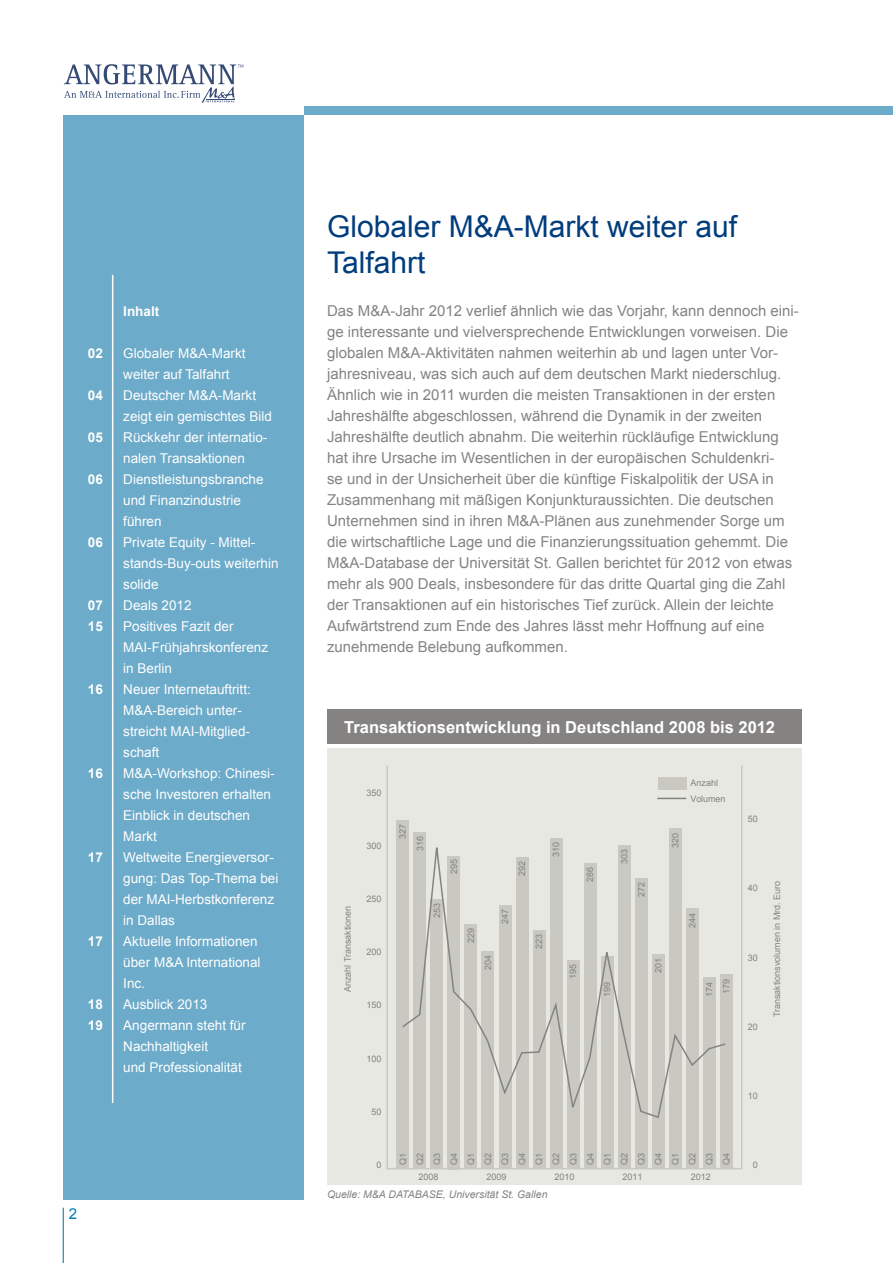
<style>
.page{position:relative;width:893px;height:1263px;background:#fff}
.page>*{position:absolute;margin:0;border:0;box-sizing:border-box;transform-origin:0 0}
.t1{font:30px/36px "Arial";color:#003d7d}
.t2{font:700 16.5px "Arial";color:#fff}
.t3{font:15px/21px "Arial";color:#858383}
.t4{font:15px "Arial";color:#007ab5}
.t5{font:13.5px/21px "Arial";color:#fff}
.t6{font:700 13.5px/21px "Arial";color:#fff}
.t7{font:italic 10.5px "Arial";color:#858282}
.t8{font:9px/17px "Arial";color:#858282;text-align:justify}
</style>
<div class="page">
<div style="left:64px;top:115px;width:240px;height:1084px;background:#6cabc9"></div>
<svg style="left:64px;top:64px;width:179px;height:39px"></svg>
<div style="left:304px;top:106px;width:589px;height:9px;background:#6cabc9"></div>
<hr style="left:63px;top:1208px;width:1px;height:55px;background:#007ab5">
<hr style="left:112px;top:275px;width:1px;height:828px;background:#fff">
<div style="left:327px;top:748px;width:474px;height:436px;background:#e8e8e3"></div>
<div style="left:396px;top:820px;width:13px;height:348px;background:#c9c9c2"></div>
<hr style="left:386px;top:1168px;width:355px;height:1px;background:#c9c9c2">
<hr style="left:741px;top:765px;width:1px;height:404px;background:#c9c9c2">
<hr style="left:386px;top:765px;width:2px;height:404px;background:#c9c9c2">
<div style="left:327px;top:710px;width:474px;height:34px;background:#858282"></div>
<div style="left:414px;top:832px;width:12px;height:336px;background:#c9c9c2"></div>
<div style="left:431px;top:899px;width:12px;height:269px;background:#c9c9c2"></div>
<div style="left:447px;top:856px;width:13px;height:313px;background:#c9c9c2"></div>
<div style="left:464px;top:924px;width:13px;height:244px;background:#c9c9c2"></div>
<div style="left:482px;top:951px;width:12px;height:217px;background:#c9c9c2"></div>
<div style="left:499px;top:905px;width:12px;height:263px;background:#c9c9c2"></div>
<div style="left:516px;top:857px;width:12px;height:311px;background:#c9c9c2"></div>
<div style="left:533px;top:931px;width:12px;height:237px;background:#c9c9c2"></div>
<div style="left:550px;top:838px;width:12px;height:330px;background:#c9c9c2"></div>
<div style="left:567px;top:960px;width:12px;height:208px;background:#c9c9c2"></div>
<div style="left:584px;top:864px;width:12px;height:304px;background:#c9c9c2"></div>
<div style="left:601px;top:956px;width:12px;height:212px;background:#c9c9c2"></div>
<div style="left:618px;top:846px;width:12px;height:322px;background:#c9c9c2"></div>
<div style="left:635px;top:879px;width:12px;height:289px;background:#c9c9c2"></div>
<div style="left:652px;top:954px;width:12px;height:214px;background:#c9c9c2"></div>
<div style="left:669px;top:829px;width:13px;height:339px;background:#c9c9c2"></div>
<div style="left:686px;top:909px;width:13px;height:259px;background:#c9c9c2"></div>
<div style="left:703px;top:978px;width:13px;height:190px;background:#c9c9c2"></div>
<div style="left:720px;top:974px;width:13px;height:194px;background:#c9c9c2"></div>
<div style="left:658px;top:777px;width:28px;height:12px;background:#c9c9c2"></div>
<svg style="left:657px;top:798px;width:29px;height:1px"></svg>
<svg style="left:402px;top:834px;width:324px;height:285px"></svg>
<p class="t6" style="left:88px;top:343px;width:17px">02</p>
<p class="t6" style="left:88px;top:385px;width:17px">04</p>
<p class="t6" style="left:88px;top:427px;width:17px">05</p>
<p class="t6" style="left:88px;top:469px;width:17px">06</p>
<p class="t6" style="left:88px;top:532px;width:17px">06</p>
<p class="t6" style="left:88px;top:595px;width:17px">07<br>15</p>
<p class="t6" style="left:88px;top:679px;width:17px">16</p>
<p class="t6" style="left:88px;top:763px;width:17px">16</p>
<p class="t6" style="left:88px;top:847px;width:17px">17</p>
<p class="t6" style="left:88px;top:931px;width:17px">17</p>
<p class="t6" style="left:88px;top:994px;width:17px">18<br>19</p>
<p class="t6" style="left:123px;top:301px;width:38px">Inhalt</p>
<p class="t5" style="left:123px;top:343px;width:157px">Globaler M&amp;A-Markt weiter auf Talfahrt<br>Deutscher M&amp;A-Markt zeigt ein gemischtes Bild<br>Rückkehr der internatio&shy;nalen Transaktionen<br>Dienstleistungsbranche und Finanzindustrie führen<br>Private Equity - Mittel&shy;stands-Buy-outs weiterhin solide<br>Deals 2012<br>Positives Fazit der<br>MAI-Frühjahrskonferenz in Berlin<br>Neuer Internetauftritt:<br>M&amp;A-Bereich unter&shy;streicht MAI-Mitglied&shy;schaft<br>M&amp;A-Workshop: Chinesi&shy;sche Investoren erhalten<br>Einblick in deutschen<br>Markt<br>Weltweite Energieversor&shy;gung: Das Top-Thema bei der MAI-Herbstkonferenz in Dallas<br>Aktuelle Informationen über M&amp;A International<br>Inc.<br>Ausblick 2013<br>Angermann steht für<br>Nachhaltigkeit<br>und Professionalität</p>
<p class="t4" style="left:69px;top:1203px;width:10px">2</p>
<h1 class="t1" style="left:327px;top:209px;width:412px">Globaler M&amp;A-Markt weiter auf<br>Talfahrt</h1>
<p class="t3" style="left:327px;top:300px;width:473px">Das M&amp;A-Jahr 2012 verlief ähnlich wie das Vorjahr, kann dennoch eini&shy;ge interessante und vielversprechende Entwicklungen vorweisen. Die globalen M&amp;A-Aktivitäten nahmen weiterhin ab und lagen unter Vor&shy;jahresniveau, was sich auch auf dem deutschen Markt niederschlug.<br>Ähnlich wie in 2011 wurden die meisten Transaktionen in der ersten Jahreshälfte abgeschlossen, während die Dynamik in der zweiten Jahreshälfte deutlich abnahm. Die weiterhin rückläufige Entwicklung hat ihre Ursache im Wesentlichen in der europäischen Schuldenkri-<br>se und in der Unsicherheit über die künftige Fiskalpolitik der USA in Zusammenhang mit mäßigen Konjunkturaussichten. Die deutschen Unternehmen sind in ihren M&amp;A-Plänen aus zunehmender Sorge um die wirtschaftliche Lage und die Finanzierungssituation gehemmt. Die M&amp;A-Database der Universität St. Gallen berichtet für 2012 von etwas mehr als 900 Deals, insbesondere für das dritte Quartal ging die Zahl der Transaktionen auf ein historisches Tief zurück. Allein der leichte Aufwärtstrend zum Ende des Jahres lässt mehr Hoffnung auf eine zunehmende Belebung aufkommen.</p>
<p class="t2" style="left:344px;top:716px;width:432px">Transaktionsentwicklung in Deutschland 2008 bis 2012</p>
<p class="t8" style="left:367px;top:784px;width:17px">350</p>
<p class="t8" style="left:367px;top:837px;width:17px">300</p>
<p class="t8" style="left:339px;top:992px;width:88px;rotate:-90deg">Anzahl Transaktionen</p>
<p class="t8" style="left:367px;top:890px;width:17px">250</p>
<p class="t8" style="left:367px;top:944px;width:17px">200</p>
<p class="t8" style="left:367px;top:997px;width:17px">150</p>
<p class="t8" style="left:394px;top:839px;width:17px;rotate:-90deg">327</p>
<p class="t8" style="left:690px;top:776px;width:37px;line-height:15.3px">Anzahl<br>Volumen</p>
<p class="t8" style="left:412px;top:850px;width:17px;rotate:-90deg">316</p>
<p class="t8" style="left:446px;top:874px;width:17px;rotate:-90deg">295</p>
<p class="t8" style="left:429px;top:918px;width:17px;rotate:-90deg">253</p>
<p class="t8" style="left:463px;top:943px;width:17px;rotate:-90deg">229</p>
<p class="t8" style="left:497px;top:924px;width:17px;rotate:-90deg">247</p>
<p class="t8" style="left:480px;top:969px;width:17px;rotate:-90deg">204</p>
<p class="t8" style="left:514px;top:876px;width:17px;rotate:-90deg">292</p>
<p class="t8" style="left:548px;top:857px;width:17px;rotate:-90deg">310</p>
<p class="t8" style="left:582px;top:882px;width:17px;rotate:-90deg">286</p>
<p class="t8" style="left:616px;top:864px;width:17px;rotate:-90deg">303</p>
<p class="t8" style="left:633px;top:897px;width:17px;rotate:-90deg">272</p>
<p class="t8" style="left:531px;top:949px;width:17px;rotate:-90deg">223</p>
<p class="t8" style="left:565px;top:979px;width:17px;rotate:-90deg">195</p>
<p class="t8" style="left:599px;top:997px;width:17px;rotate:-90deg">199</p>
<p class="t8" style="left:650px;top:972px;width:17px;rotate:-90deg">201</p>
<p class="t8" style="left:667px;top:848px;width:17px;rotate:-90deg">320</p>
<p class="t8" style="left:684px;top:928px;width:17px;rotate:-90deg">244</p>
<p class="t8" style="left:701px;top:997px;width:17px;rotate:-90deg">174</p>
<p class="t8" style="left:718px;top:994px;width:17px;rotate:-90deg">179</p>
<p class="t8" style="left:367px;top:1050px;width:17px">100</p>
<p class="t8" style="left:372px;top:1103px;width:12px">50</p>
<p class="t8" style="left:377px;top:1156px;width:7px">0</p>
<p class="t8" style="left:395px;top:1164px;width:14px;rotate:-90deg">Q1</p>
<p class="t8" style="left:412px;top:1164px;width:14px;rotate:-90deg">Q2<br>Q3<br>Q4<br>Q1<br>Q2<br>Q3<br>Q4<br>Q1<br>Q2<br>Q3<br>Q4<br>Q1<br>Q2<br>Q3<br>Q4<br>Q1</p>
<p class="t8" style="left:684px;top:1164px;width:14px;rotate:-90deg">Q2</p>
<p class="t8" style="left:701px;top:1164px;width:14px;rotate:-90deg">Q3</p>
<p class="t8" style="left:718px;top:1164px;width:14px;rotate:-90deg">Q4</p>
<p class="t8" style="left:418px;top:1168px;width:22px">2008</p>
<p class="t8" style="left:486px;top:1168px;width:22px">2009</p>
<p class="t8" style="left:554px;top:1168px;width:22px">2010</p>
<p class="t8" style="left:622px;top:1168px;width:22px">2011</p>
<p class="t8" style="left:691px;top:1168px;width:22px">2012</p>
<p class="t7" style="left:327px;top:1187px;width:222px">Quelle: M&amp;A DATABASE, Universität St. Gallen</p>
<p class="t8" style="left:748px;top:811px;width:12px">50</p>
<p class="t8" style="left:748px;top:880px;width:12px">40</p>
<p class="t8" style="left:748px;top:949px;width:12px">30</p>
<p class="t8" style="left:748px;top:1018px;width:12px">20</p>
<p class="t8" style="left:769px;top:1017px;width:138px;rotate:-90deg">Transaktionsvolumen in Mrd. Euro</p>
<p class="t8" style="left:748px;top:1087px;width:12px">10</p>
<p class="t8" style="left:753px;top:1156px;width:7px">0</p>
</div>
